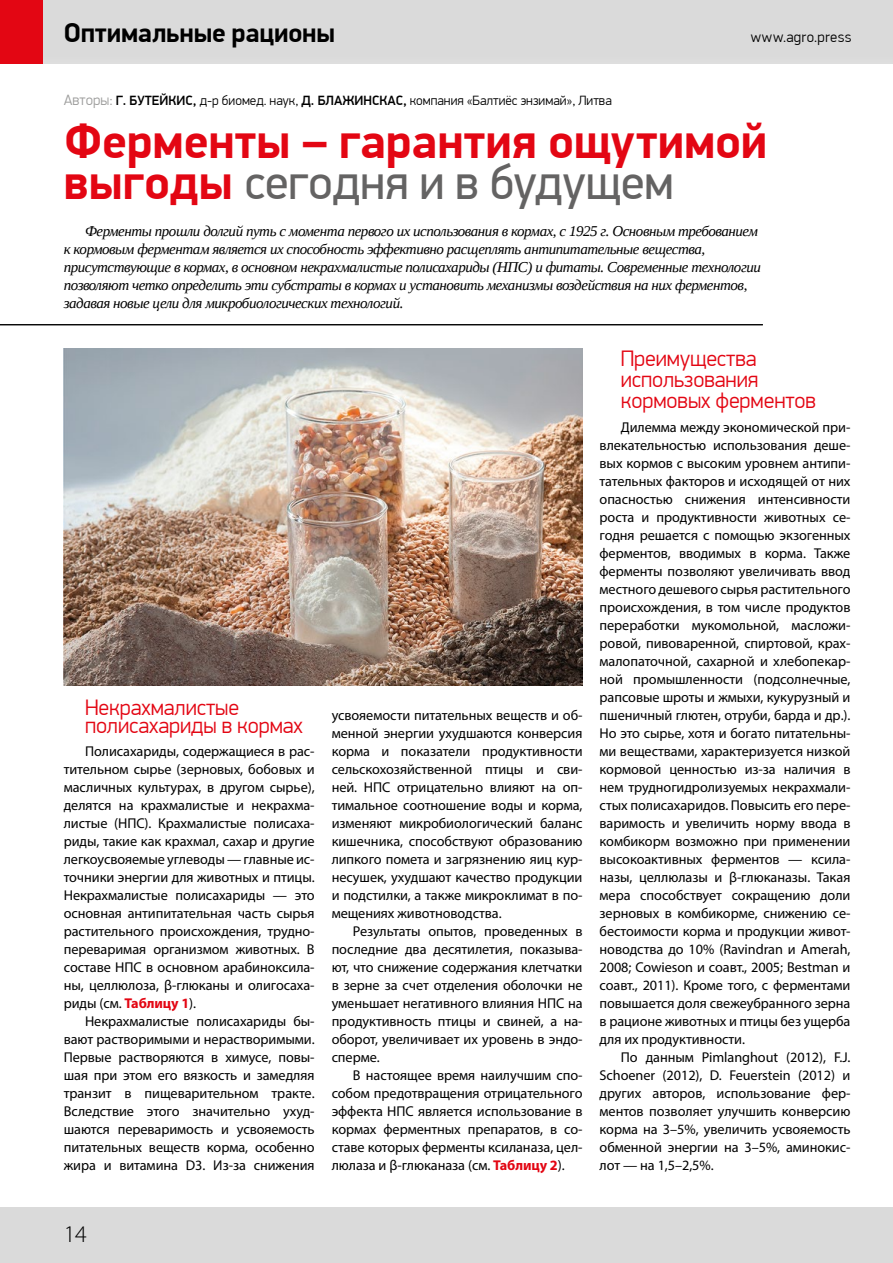
<style>
.page{position:relative;width:893px;height:1263px;background:#fff}
.page>*{position:absolute;margin:0;border:0;box-sizing:border-box;transform-origin:0 0}
.t1{font:700 49.2px/41px "PF Din Display Pro";color:#e30613}
.t2{font:700 27px "PF Din Display Pro";letter-spacing:-.005em;color:#000}
.t3{font:300 24px "Myriad Pro";color:#000}
.t4{font:300 22.5px/21px "PF Din Display Pro";letter-spacing:-.005em;color:#e30613}
.t5{font:italic 15px/18px "Liberation Serif";letter-spacing:-.03em;color:#000}
.t6{font:300 15px "PF Din Display Pro";letter-spacing:.025em;color:#000}
.t7{font:14.25px/18px "Myriad Pro";letter-spacing:-.005em;color:#000;text-align:justify}
.t8{font:300 13.5px "PF Din Display Pro";color:#000}
.s1{font-size:15px;color:#9d9d9c}
.s2{font-weight:500}
.s3{font-weight:400;color:#646363}
.s4{font-weight:700;color:#e30613}
</style>
<div class="page">
<div style="left:0;top:1208px;width:893px;height:55px;background:#dadada"></div>
<div style="left:0;top:0;width:893px;height:64px;background:#dadada"></div>
<div style="left:0;top:0;width:43px;height:64px;background:#e30613"></div>
<hr style="left:0;top:324px;width:763px;height:1px;background:#000">
<hr style="left:0;top:325px;width:763px;height:1px;background:#000">
<img style="left:64px;top:349px;width:518px;height:336px">
<h2 class="t2" style="left:64px;top:17px;width:273px">Оптимальные рационы</h2>
<p class="t6" style="left:751px;top:28px;width:102px">www.agro.press</p>
<p class="t8" style="left:64px;top:92px;width:550px"><span class="s1">Авторы:</span> <span class="s2">Г. БУТЕЙКИС,</span> д-р биомед. наук, <span class="s2">Д. БЛАЖИНСКАС,</span> компания «Балтиёс энзимай», Литва</p>
<h1 class="t1" style="left:64px;top:122px;width:705px">Ферменты – гарантия ощутимой выгоды <span class="s3">сегодня и в будущем</span></h1>
<p class="t5" style="left:64px;top:222px;width:699px;text-indent:21px">Ферменты прошли долгий путь с момента первого их использования в кормах, с 1925 г. Основным требованием к кормовым ферментам является их способность эффективно расщеплять антипитательные вещества, присутствующие в кормах, в основном некрахмалистые полисахариды (НПС) и фитаты. Современные технологии позволяют четко определить эти субстраты в кормах и установить механизмы воздействия на них ферментов, задавая новые цели для микробиологических технологий.</p>
<h3 class="t4" style="left:85px;top:699px;width:219px;line-height:18px">Некрахмалистые полисахариды в кормах</h3>
<p class="t7" style="left:64px;top:742px;width:252px;text-indent:21px">Полисахариды, содержащиеся в рас&shy;тительном сырье (зерновых, бобовых и масличных культурах, в другом сырье), делятся на крахмалистые и некрахма&shy;листые (НПС). Крахмалистые полисаха&shy;риды, такие как крахмал, сахар и другие легкоусвояемые углеводы — главные ис&shy;точники энергии для животных и птицы.<br>Некрахмалистые полисахариды — это основная антипитательная часть сырья растительного происхождения, трудно&shy;переваримая организмом животных. В составе НПС в основном арабиноксила&shy;ны, целлюлоза, β-глюканы и олигосаха&shy;риды (см. <span class="s4">Таблицу 1</span>).</p>
<p class="t7" style="left:64px;top:1012px;width:252px;text-indent:21px">Некрахмалистые полисахариды бы&shy;вают растворимыми и нерастворимыми.<br>Первые растворяются в химусе, повы&shy;шая при этом его вязкость и замедляя транзит в пищеварительном тракте.<br>Вследствие этого значительно ухуд&shy;шаются переваримость и усвояемость питательных веществ корма, особенно жира и витамина D3. Из-за снижения</p>
<p class="t7" style="left:332px;top:706px;width:252px">усвояемости питательных веществ и об&shy;менной энергии ухудшаются конверсия корма и показатели продуктивности сельскохозяйственной птицы и сви&shy;ней. НПС отрицательно влияют на оп&shy;тимальное соотношение воды и корма, изменяют микробиологический баланс кишечника, способствуют образованию липкого помета и загрязнению яиц кур&shy;несушек, ухудшают качество продукции и подстилки, а также микроклимат в по&shy;мещениях животноводства.</p>
<p class="t7" style="left:332px;top:922px;width:252px;text-indent:21px">Результаты опытов, проведенных в последние два десятилетия, показыва&shy;ют, что снижение содержания клетчатки в зерне за счет отделения оболочки не уменьшает негативного влияния НПС на продуктивность птицы и свиней, а на&shy;оборот, увеличивает их уровень в эндо&shy;сперме.</p>
<p class="t7" style="left:332px;top:1066px;width:252px;text-indent:21px">В настоящее время наилучшим спо&shy;собом предотвращения отрицательного эффекта НПС является использование в кормах ферментных препаратов, в со&shy;ставе которых ферменты ксиланаза, цел&shy;люлаза и β-глюканаза (см. <span class="s4">Таблицу 2</span>).</p>
<h3 class="t4" style="left:621px;top:348px;width:197px">Преимущества использования кормовых ферментов</h3>
<p class="t7" style="left:600px;top:418px;width:252px;text-indent:21px">Дилемма между экономической при&shy;влекательностью использования деше&shy;вых кормов с высоким уровнем антипи&shy;тательных факторов и исходящей от них опасностью снижения интенсивности роста и продуктивности животных се&shy;годня решается с помощью экзогенных ферментов, вводимых в корма. Также ферменты позволяют увеличивать ввод местного дешевого сырья растительного происхождения, в том числе продуктов переработки мукомольной, масложи&shy;ровой, пивоваренной, спиртовой, крах&shy;малопаточной, сахарной и хлебопекар&shy;ной промышленности (подсолнечные, рапсовые шроты и жмыхи, кукурузный и пшеничный глютен, отруби, барда и др.).<br>Но это сырье, хотя и богато питательны&shy;ми веществами, характеризуется низкой кормовой ценностью из-за наличия в нем трудногидролизуемых некрахмали&shy;стых полисахаридов. Повысить его пере&shy;варимость и увеличить норму ввода в комбикорм возможно при применении высокоактивных ферментов — ксила&shy;назы, целлюлазы и β-глюканазы. Такая мера способствует сокращению доли зерновых в комбикорме, снижению се&shy;бестоимости корма и продукции живот&shy;новодства до 10% (Ravindran и Amerah, 2008; Cowieson и соавт., 2005; Bestman и соавт., 2011). Кроме того, с ферментами повышается доля свежеубранного зерна в рационе животных и птицы без ущерба для их продуктивности.</p>
<p class="t7" style="left:600px;top:1048px;width:252px;text-indent:21px">По данным Pimlanghout (2012), F.J.<br>Schoener (2012), D. Feuerstein (2012) и других авторов, использование фер&shy;ментов позволяет улучшить конверсию корма на 3–5%, увеличить усвояемость обменной энергии на 3–5%, аминокис&shy;лот — на 1,5–2,5%.</p>
<h3 class="t3" style="left:64px;top:1221px;width:25px">14</h3>
</div>
